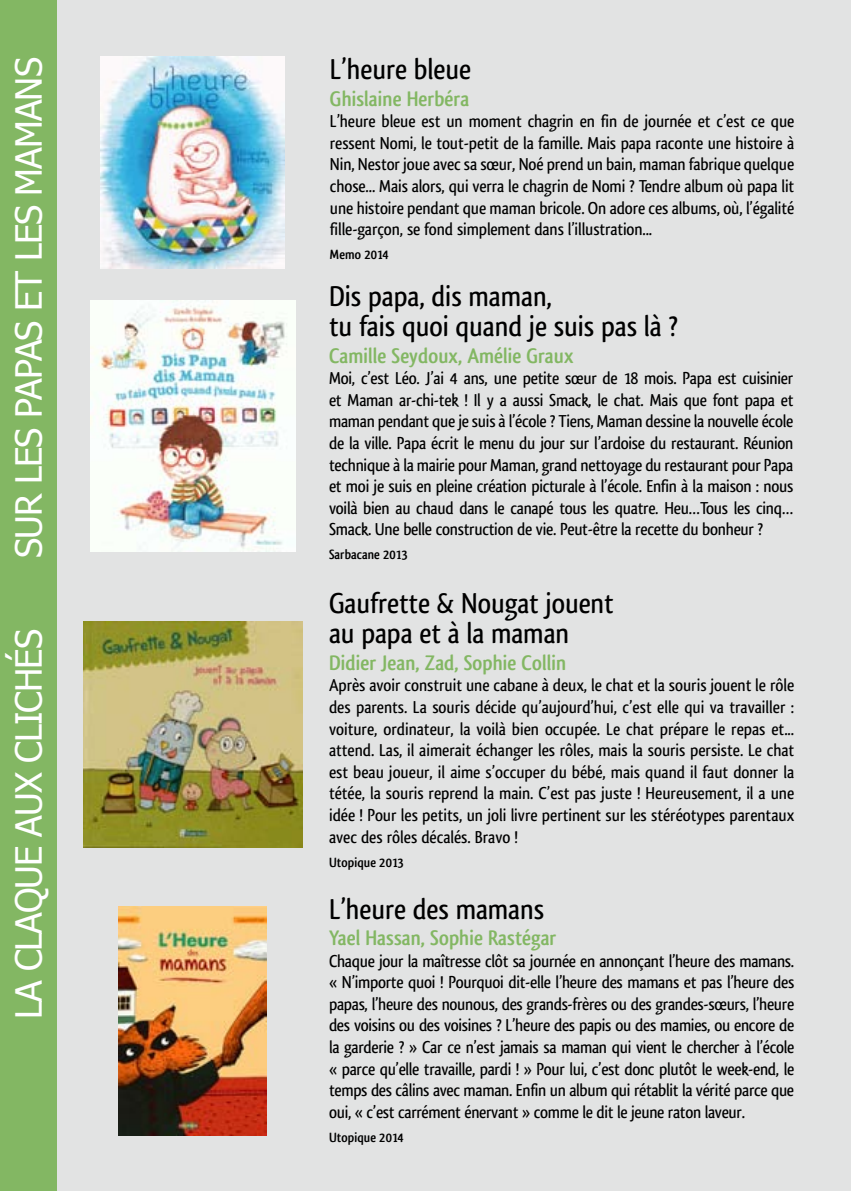
<style>
.page{position:relative;width:851px;height:1191px;background:#fff}
.page>*{position:absolute;margin:0;border:0;box-sizing:border-box;transform-origin:0 0}
.t1{font:36px "Tahoma";letter-spacing:-.025em;color:#fff}
.t2{font:500 30px/30px "Qlassik";color:#000}
.t3{font:700 22px "Qlassik";color:#83b763}
.t4{font:500 18px/21.6px "Qlassik";letter-spacing:-.01em;color:#000;text-align:justify}
.t5{font:700 14px "Qlassik";color:#000}
</style>
<div class="page">
<div style="left:16px;top:0;width:834px;height:1191px;background:#e2e3e3"></div>
<div style="left:0;top:0;width:57px;height:1191px;background:#83b763"></div>
<img style="left:101px;top:57px;width:184px;height:212px">
<img style="left:91px;top:300px;width:204px;height:251px">
<img style="left:84px;top:622px;width:218px;height:225px">
<img style="left:118px;top:906px;width:149px;height:229px">
<h1 class="t1" style="left:4px;top:558px;width:502px;rotate:-90deg">SUR LES PAPAS ET LES MAMANS</h1>
<h2 class="t2" style="left:330px;top:54px;width:142px">L’heure bleue</h2>
<p class="t3" style="left:330px;top:86px;width:141px">Ghislaine Herbéra</p>
<p class="t4" style="left:330px;top:111px;width:465px">L’heure bleue est un moment chagrin en fin de journée et c’est ce que ressent Nomi, le tout-petit de la famille. Mais papa raconte une histoire à Nin, Nestor joue avec sa sœur, Noé prend un bain, maman fabrique quelque chose... Mais alors, qui verra le chagrin de Nomi ? Tendre album où papa lit une histoire pendant que maman bricole. On adore ces albums, où, l’égalité fille-garçon, se fond simplement dans l’illustration...</p>
<p class="t5" style="left:330px;top:246px;width:60px">Memo 2014</p>
<h2 class="t2" style="left:329px;top:281px;width:350px">Dis papa, dis maman,<br>tu fais quoi quand je suis pas là ?</h2>
<p class="t3" style="left:329px;top:342px;width:246px">Camille Seydoux, Amélie Graux</p>
<p class="t4" style="left:329px;top:367px;width:466px">Moi, c’est Léo. J’ai 4 ans, une petite sœur de 18 mois. Papa est cuisinier et Maman ar-chi-tek ! Il y a aussi Smack, le chat. Mais que font papa et maman pendant que je suis à l’école ? Tiens, Maman dessine la nouvelle école de la ville. Papa écrit le menu du jour sur l’ardoise du restaurant. Réunion technique à la mairie pour Maman, grand nettoyage du restaurant pour Papa et moi je suis en pleine création picturale à l’école. Enfin à la maison : nous voilà bien au chaud dans le canapé tous les quatre. Heu…Tous les cinq… Smack. Une belle construction de vie. Peut-être la recette du bonheur ?</p>
<p class="t5" style="left:329px;top:546px;width:80px">Sarbacane 2013</p>
<h1 class="t1" style="left:4px;top:1018px;width:391px;rotate:-90deg">LA CLAQUE AUX CLICHÉS</h1>
<h2 class="t2" style="left:329px;top:588px;width:286px">Gaufrette &amp; Nougat jouent au papa et à la maman</h2>
<p class="t3" style="left:329px;top:649px;width:238px">Didier Jean, Zad, Sophie Collin</p>
<p class="t4" style="left:329px;top:674px;width:466px">Après avoir construit une cabane à deux, le chat et la souris jouent le rôle des parents. La souris décide qu’aujourd’hui, c’est elle qui va travailler : voiture, ordinateur, la voilà bien occupée. Le chat prépare le repas et... attend. Las, il aimerait échanger les rôles, mais la souris persiste. Le chat est beau joueur, il aime s’occuper du bébé, mais quand il faut donner la tétée, la souris reprend la main. C’est pas juste ! Heureusement, il a une idée ! Pour les petits, un joli livre pertinent sur les stéréotypes parentaux avec des rôles décalés. Bravo !</p>
<p class="t5" style="left:329px;top:853px;width:76px">Utopique 2013</p>
<h2 class="t2" style="left:329px;top:894px;width:216px">L’heure des mamans</h2>
<p class="t3" style="left:329px;top:925px;width:229px">Yael Hassan, Sophie Rastégar</p>
<p class="t4" style="left:329px;top:950px;width:466px">Chaque jour la maîtresse clôt sa journée en annonçant l’heure des mamans. « N’importe quoi ! Pourquoi dit-elle l’heure des mamans et pas l’heure des papas, l’heure des nounous, des grands-frères ou des grandes-sœurs, l’heure des voisins ou des voisines ? L’heure des papis ou des mamies, ou encore de la garderie ? » Car ce n’est jamais sa maman qui vient le chercher à l’école « parce qu’elle travaille, pardi ! » Pour lui, c’est donc plutôt le week-end, le temps des câlins avec maman. Enfin un album qui rétablit la vérité parce que oui, « c’est carrément énervant » comme le dit le jeune raton laveur.</p>
<p class="t5" style="left:329px;top:1129px;width:76px">Utopique 2014</p>
</div>
